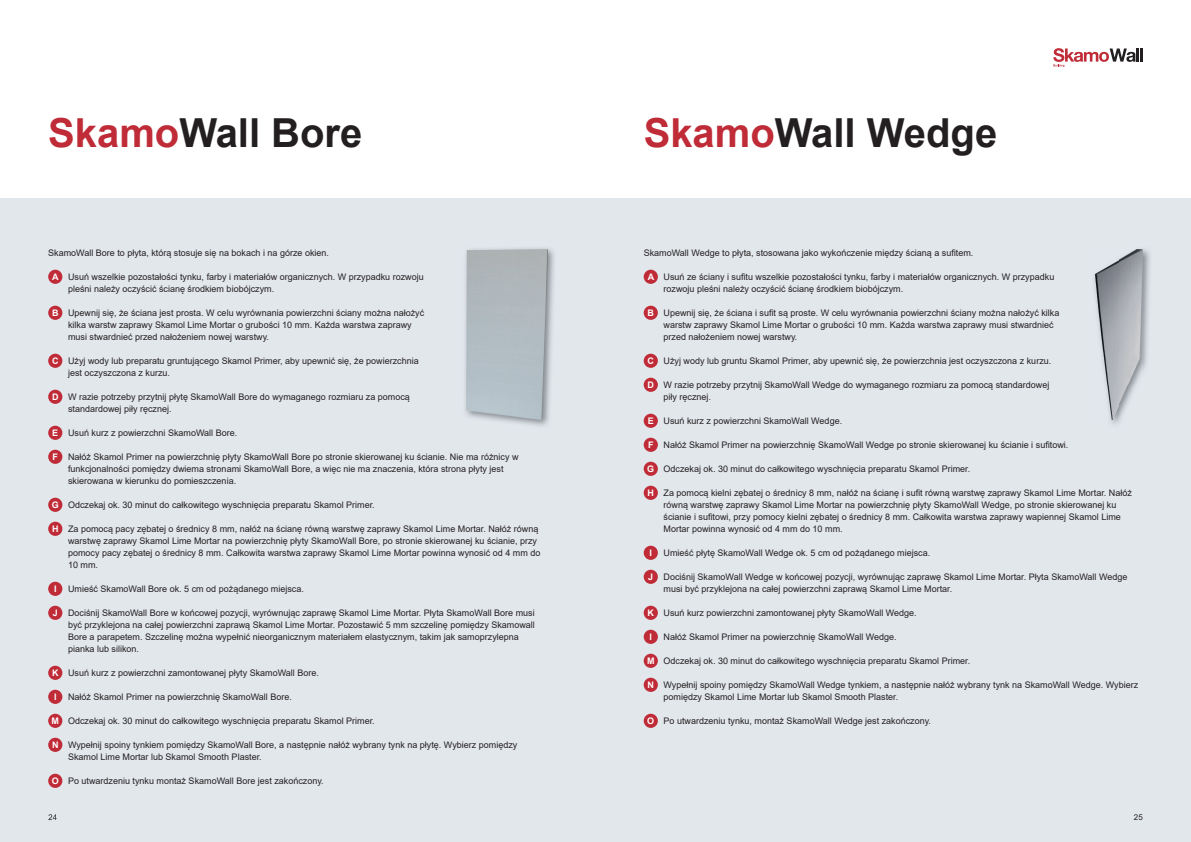
<style>
.page{position:relative;width:1191px;height:842px;background:#fff}
.page>*{position:absolute;margin:0;border:0;box-sizing:border-box;transform-origin:0 0}
.t1{font:700 40px "Arial";color:#231f20}
.t2{font:9px/12px "Arial";color:#231f20}
.t3{font:700 9px "Arial";color:#fff}
.t4{font:8px "Arial";color:#231f20}
.s1{color:#bf2b37}
.s2{font-weight:700;color:#fff}
</style>
<div class="page">
<div style="left:0;top:198px;width:1191px;height:644px;background:#e2e7ec"></div>
<svg style="left:1053px;top:48px;width:89px;height:19px"></svg>
<div style="left:48px;top:270px;width:14px;height:14px;background:#bf2b37;border-radius:50%"></div>
<div style="left:48px;top:306px;width:14px;height:14px;background:#bf2b37;border-radius:50%"></div>
<div style="left:48px;top:354px;width:14px;height:14px;background:#bf2b37;border-radius:50%"></div>
<div style="left:48px;top:390px;width:14px;height:14px;background:#bf2b37;border-radius:50%"></div>
<div style="left:48px;top:426px;width:14px;height:14px;background:#bf2b37;border-radius:50%"></div>
<div style="left:48px;top:450px;width:14px;height:14px;background:#bf2b37;border-radius:50%"></div>
<div style="left:48px;top:498px;width:14px;height:14px;background:#bf2b37;border-radius:50%"></div>
<div style="left:48px;top:522px;width:14px;height:14px;background:#bf2b37;border-radius:50%"></div>
<div style="left:48px;top:582px;width:14px;height:14px;background:#bf2b37;border-radius:50%"></div>
<div style="left:48px;top:606px;width:14px;height:14px;background:#bf2b37;border-radius:50%"></div>
<div style="left:48px;top:666px;width:14px;height:14px;background:#bf2b37;border-radius:50%"></div>
<div style="left:48px;top:690px;width:14px;height:14px;background:#bf2b37;border-radius:50%"></div>
<div style="left:48px;top:714px;width:14px;height:14px;background:#bf2b37;border-radius:50%"></div>
<div style="left:48px;top:738px;width:14px;height:14px;background:#bf2b37;border-radius:50%"></div>
<div style="left:48px;top:774px;width:14px;height:14px;background:#bf2b37;border-radius:50%"></div>
<img style="left:465px;top:248px;width:89px;height:178px">
<img style="left:466px;top:249px;width:81px;height:171px">
<div style="left:643px;top:270px;width:15px;height:14px;background:#bf2b37;border-radius:50%"></div>
<div style="left:643px;top:306px;width:15px;height:14px;background:#bf2b37;border-radius:50%"></div>
<div style="left:643px;top:354px;width:15px;height:14px;background:#bf2b37;border-radius:50%"></div>
<div style="left:643px;top:378px;width:15px;height:14px;background:#bf2b37;border-radius:50%"></div>
<div style="left:643px;top:414px;width:15px;height:14px;background:#bf2b37;border-radius:50%"></div>
<div style="left:643px;top:438px;width:15px;height:14px;background:#bf2b37;border-radius:50%"></div>
<div style="left:643px;top:462px;width:15px;height:14px;background:#bf2b37;border-radius:50%"></div>
<div style="left:643px;top:486px;width:15px;height:14px;background:#bf2b37;border-radius:50%"></div>
<div style="left:643px;top:546px;width:15px;height:14px;background:#bf2b37;border-radius:50%"></div>
<div style="left:643px;top:570px;width:15px;height:14px;background:#bf2b37;border-radius:50%"></div>
<div style="left:643px;top:606px;width:15px;height:14px;background:#bf2b37;border-radius:50%"></div>
<div style="left:643px;top:630px;width:15px;height:14px;background:#bf2b37;border-radius:50%"></div>
<div style="left:643px;top:654px;width:15px;height:14px;background:#bf2b37;border-radius:50%"></div>
<div style="left:643px;top:678px;width:15px;height:14px;background:#bf2b37;border-radius:50%"></div>
<div style="left:643px;top:714px;width:15px;height:14px;background:#bf2b37;border-radius:50%"></div>
<img style="left:1094px;top:249px;width:56px;height:175px">
<img style="left:1095px;top:249px;width:47px;height:171px">
<svg style="left:48px;top:814px;width:9px;height:6px"></svg>
<h1 class="t1" style="left:48px;top:105px;width:316px"><span class="s1">Skamo</span>Wall Bore</h1>
<p class="t2" style="left:48px;top:247px;width:282px">SkamoWall Bore to płyta, którą stosuje się na bokach i na górze okien.</p>
<p class="t2" style="left:68px;top:271px;width:357px;text-indent:-16px"><span class="s2">A</span> Usuń wszelkie pozostałości tynku, farby i materiałów organicznych. W przypadku rozwoju pleśni należy oczyścić ścianę środkiem biobójczym.</p>
<p class="t2" style="left:68px;top:307px;width:358px;text-indent:-16px"><span class="s2">B</span> Upewnij się, że ściana jest prosta. W celu wyrównania powierzchni ściany można nałożyć kilka warstw zaprawy Skamol Lime Mortar o grubości 10 mm. Każda warstwa zaprawy musi stwardnieć przed nałożeniem nowej warstwy.</p>
<p class="t2" style="left:68px;top:355px;width:352px;text-indent:-16px"><span class="s2">C</span> Użyj wody lub preparatu gruntującego Skamol Primer, aby upewnić się, że powierzchnia jest oczyszczona z kurzu.</p>
<p class="t2" style="left:68px;top:391px;width:343px;text-indent:-16px"><span class="s2">D</span> W razie potrzeby przytnij płytę SkamoWall Bore do wymaganego rozmiaru za pomocą standardowej piły ręcznej.</p>
<p class="t2" style="left:52px;top:427px;width:186px"><span class="s2">E</span> Usuń kurz z powierzchni SkamoWall Bore.</p>
<p class="t2" style="left:68px;top:451px;width:452px;text-indent:-16px"><span class="s2">F</span> Nałóż Skamol Primer na powierzchnię płyty SkamoWall Bore po stronie skierowanej ku ścianie. Nie ma różnicy w funkcjonalności pomiędzy dwiema stronami SkamoWall Bore, a więc nie ma znaczenia, która strona płyty jest skierowana w kierunku do pomieszczenia.</p>
<p class="t2" style="left:52px;top:499px;width:324px"><span class="s2">G</span> Odczekaj ok. 30 minut do całkowitego wyschnięcia preparatu Skamol Primer.</p>
<p class="t2" style="left:68px;top:523px;width:474px;text-indent:-16px"><span class="s2">H</span> Za pomocą pacy zębatej o średnicy 8 mm, nałóż na ścianę równą warstwę zaprawy Skamol Lime Mortar. Nałóż równą warstwę zaprawy Skamol Lime Mortar na powierzchnię płyty SkamoWall Bore, po stronie skierowanej ku ścianie, przy pomocy pacy zębatej o średnicy 8 mm. Całkowita warstwa zaprawy Skamol Lime Mortar powinna wynosić od 4 mm do 10 mm.</p>
<p class="t3" style="left:54px;top:583px;width:4px">I</p>
<p class="t2" style="left:68px;top:583px;width:237px">Umieść SkamoWall Bore ok. 5 cm od pożądanego miejsca.</p>
<p class="t2" style="left:68px;top:607px;width:468px;text-indent:-15px"><span class="s2">J</span> Dociśnij SkamoWall Bore w końcowej pozycji, wyrównując zaprawę Skamol Lime Mortar. Płyta SkamoWall Bore musi być przyklejona na całej powierzchni zaprawą Skamol Lime Mortar. Pozostawić 5 mm szczelinę pomiędzy Skamowall Bore a parapetem. Szczelinę można wypełnić nieorganicznym materiałem elastycznym, takim jak samoprzylepna pianka lub silikon.</p>
<p class="t2" style="left:52px;top:667px;width:268px"><span class="s2">K</span> Usuń kurz z powierzchni zamontowanej płyty SkamoWall Bore.</p>
<p class="t3" style="left:54px;top:691px;width:4px">l</p>
<p class="t2" style="left:68px;top:691px;width:225px">Nałóż Skamol Primer na powierzchnię SkamoWall Bore.</p>
<p class="t2" style="left:52px;top:715px;width:325px"><span class="s2">M</span> Odczekaj ok. 30 minut do całkowitego wyschnięcia preparatu Skamol Primer.</p>
<p class="t2" style="left:68px;top:739px;width:451px;text-indent:-16px"><span class="s2">N</span> Wypełnij spoiny tynkiem pomiędzy SkamoWall Bore, a następnie nałóż wybrany tynk na płytę. Wybierz pomiędzy<br>Skamol Lime Mortar lub Skamol Smooth Plaster.</p>
<p class="t2" style="left:52px;top:775px;width:273px"><span class="s2">O</span> Po utwardzeniu tynku montaż SkamoWall Bore jest zakończony.</p>
<h1 class="t1" style="left:643px;top:105px;width:355px"><span class="s1">Skamo</span>Wall Wedge</h1>
<p class="t2" style="left:643px;top:247px;width:331px">SkamoWall Wedge to płyta, stosowana jako wykończenie między ścianą a sufitem.</p>
<p class="t2" style="left:663px;top:271px;width:392px;text-indent:-16px"><span class="s2">A</span> Usuń ze ściany i sufitu wszelkie pozostałości tynku, farby i materiałów organicznych. W przypadku rozwoju pleśni należy oczyścić ścianę środkiem biobójczym.</p>
<p class="t2" style="left:663px;top:307px;width:397px;text-indent:-16px"><span class="s2">B</span> Upewnij się, że ściana i sufit są proste. W celu wyrównania powierzchni ściany można nałożyć kilka warstw zaprawy Skamol Lime Mortar o grubości 10 mm. Każda warstwa zaprawy musi stwardnieć przed nałożeniem nowej warstwy.</p>
<p class="t2" style="left:647px;top:355px;width:405px"><span class="s2">C</span> Użyj wody lub gruntu Skamol Primer, aby upewnić się, że powierzchnia jest oczyszczona z kurzu.</p>
<p class="t2" style="left:663px;top:379px;width:387px;text-indent:-16px"><span class="s2">D</span> W razie potrzeby przytnij SkamoWall Wedge do wymaganego rozmiaru za pomocą standardowej piły ręcznej.</p>
<p class="t2" style="left:648px;top:415px;width:196px"><span class="s2">E</span> Usuń kurz z powierzchni SkamoWall Wedge.</p>
<p class="t2" style="left:648px;top:439px;width:422px"><span class="s2">F</span> Nałóż Skamol Primer na powierzchnię SkamoWall Wedge po stronie skierowanej ku ścianie i sufitowi.</p>
<p class="t2" style="left:647px;top:463px;width:324px"><span class="s2">G</span> Odczekaj ok. 30 minut do całkowitego wyschnięcia preparatu Skamol Primer.</p>
<p class="t2" style="left:663px;top:487px;width:470px;text-indent:-16px"><span class="s2">H</span> Za pomocą kielni zębatej o średnicy 8 mm, nałóż na ścianę i sufit równą warstwę zaprawy Skamol Lime Mortar. Nałóż równą warstwę zaprawy Skamol Lime Mortar na powierzchnię płyty SkamoWall Wedge, po stronie skierowanej ku ścianie i sufitowi, przy pomocy kielni zębatej o średnicy 8 mm. Całkowita warstwa zaprawy wapiennej Skamol Lime Mortar powinna wynosić od 4 mm do 10 mm.</p>
<p class="t3" style="left:649px;top:547px;width:4px">I</p>
<p class="t2" style="left:663px;top:547px;width:268px">Umieść płytę SkamoWall Wedge ok. 5 cm od pożądanego miejsca.</p>
<p class="t2" style="left:663px;top:571px;width:465px;text-indent:-15px"><span class="s2">J</span> Dociśnij SkamoWall Wedge w końcowej pozycji, wyrównując zaprawę Skamol Lime Mortar. Płyta SkamoWall Wedge musi być przyklejona na całej powierzchni zaprawą Skamol Lime Mortar.</p>
<p class="t2" style="left:647px;top:607px;width:271px"><span class="s2">K</span> Usuń kurz powierzchni zamontowanej płyty SkamoWall Wedge.</p>
<p class="t3" style="left:649px;top:631px;width:4px">l</p>
<p class="t2" style="left:663px;top:631px;width:235px">Nałóż Skamol Primer na powierzchnię SkamoWall Wedge.</p>
<p class="t2" style="left:647px;top:655px;width:325px"><span class="s2">M</span> Odczekaj ok. 30 minut do całkowitego wyschnięcia preparatu Skamol Primer.</p>
<p class="t2" style="left:663px;top:679px;width:476px;text-indent:-16px"><span class="s2">N</span> Wypełnij spoiny pomiędzy SkamoWall Wedge tynkiem, a następnie nałóż wybrany tynk na SkamoWall Wedge. Wybierz pomiędzy Skamol Lime Mortar lub Skamol Smooth Plaster.</p>
<p class="t2" style="left:647px;top:715px;width:285px"><span class="s2">O</span> Po utwardzeniu tynku, montaż SkamoWall Wedge jest zakończony.</p>
<p class="t4" style="left:1133px;top:812px;width:10px">25</p>
</div>
